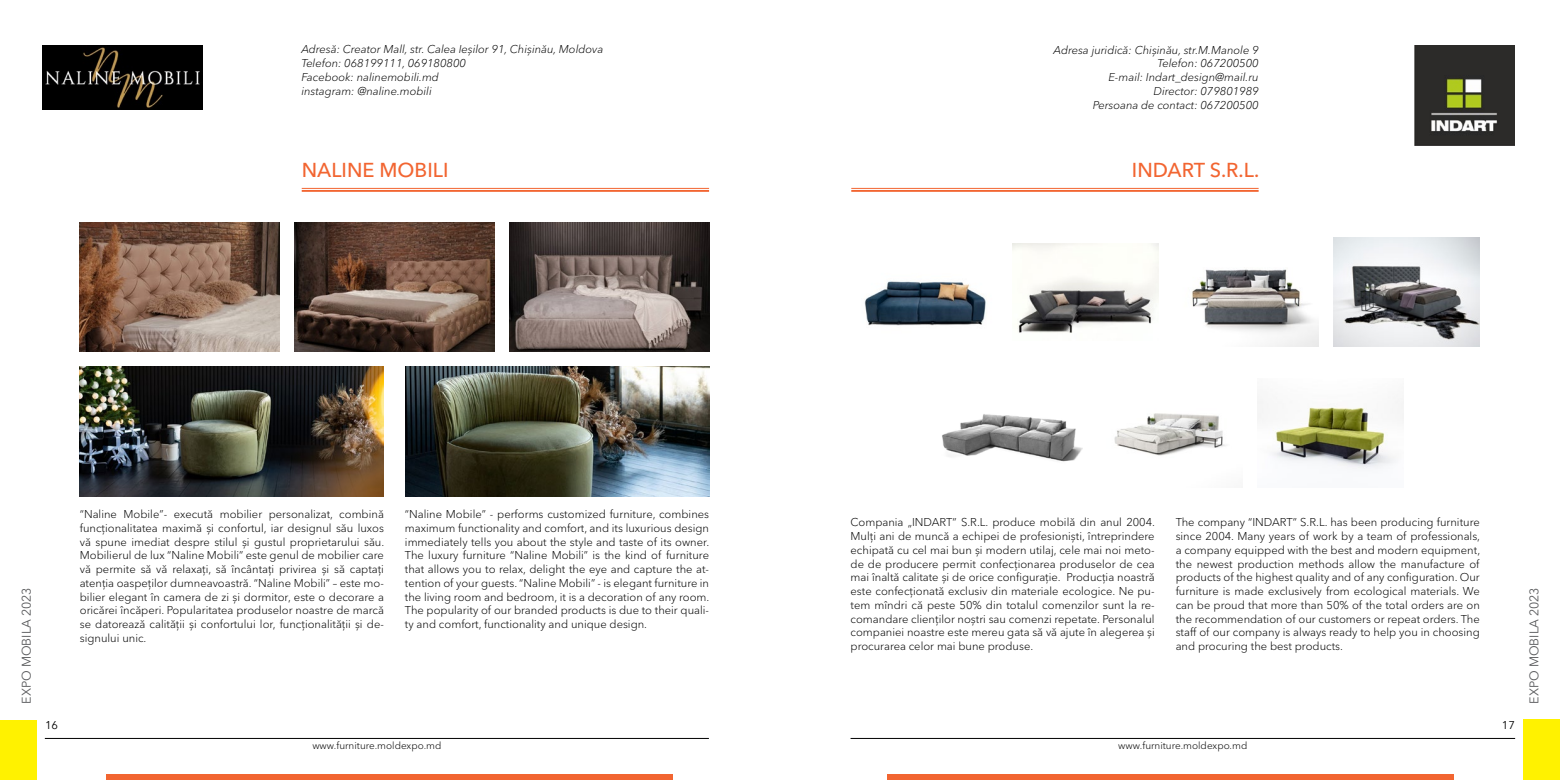
<style>
.page{position:relative;width:1560px;height:780px;background:#fff}
.page>*{position:absolute;margin:0;border:0;box-sizing:border-box;transform-origin:0 0}
.t1{font:500 20px "Avenir Next Cyr";color:#f26531}
.t2{font:12.5px "Avenir Next Cyr";color:#58595b}
.t3{font:300 11.25px/13.8px "Avenir Next Cyr";color:#000;text-align:justify}
.t4{font:italic 300 11.25px/13.8px "Avenir Next Cyr";color:#000;text-align:right}
.t5{font:11.25px "Avenir Next Cyr";color:#000}
.t6{font:300 10px "Avenir Next Cyr";color:#000}
</style>
<div class="page">
<hr style="left:45px;top:738px;width:663px;height:1px;background:#000">
<hr style="left:850px;top:738px;width:664px;height:1px;background:#000">
<div style="left:0;top:720px;width:37px;height:60px;background:#fff200"></div>
<div style="left:1522px;top:719px;width:37px;height:61px;background:#fff200"></div>
<div style="left:106px;top:773px;width:566px;height:7px;background:#f26531"></div>
<div style="left:886px;top:773px;width:567px;height:7px;background:#f26531"></div>
<hr style="left:851px;top:188px;width:407px;height:1px;background:#f26531">
<hr style="left:851px;top:190px;width:407px;height:2px;background:#f26531">
<hr style="left:302px;top:188px;width:407px;height:1px;background:#f26531">
<hr style="left:302px;top:190px;width:407px;height:2px;background:#f26531">
<img style="left:80px;top:222px;width:199px;height:130px">
<img style="left:294px;top:222px;width:200px;height:130px">
<img style="left:509px;top:222px;width:200px;height:130px">
<img style="left:80px;top:367px;width:303px;height:129px">
<img style="left:406px;top:367px;width:303px;height:129px">
<img style="left:43px;top:45px;width:160px;height:65px">
<img style="left:864px;top:281px;width:122px;height:45px">
<img style="left:1012px;top:243px;width:145px;height:90px">
<img style="left:1191px;top:269px;width:127px;height:77px">
<img style="left:1333px;top:237px;width:146px;height:109px">
<img style="left:942px;top:414px;width:139px;height:48px">
<img style="left:1114px;top:413px;width:112px;height:43px">
<img style="left:1257px;top:401px;width:146px;height:68px">
<img style="left:1414px;top:45px;width:100px;height:100px">
<p class="t4" style="left:301px;top:43px;width:303px;text-align:left">Adresă: Creator Mall, str. Calea Ieșilor 91, Chișinău, Moldova Telefon: 068199111, 069180800<br>Facebook: nalinemobili.md<br>instagram: @naline.mobili</p>
<h1 class="t1" style="left:302px;top:158px;width:148px">NALINE MOBILI</h1>
<p class="t4" style="left:1053px;top:43px;width:207px">Adresa juridică: Chișinău, str.M.Manole 9<br>Telefon: 067200500<br>E-mail: Indart_design@mail.ru<br>Director: 079801989<br>Persoana de contact: 067200500</p>
<h1 class="t1" style="left:1131px;top:158px;width:129px">INDART S.R.L.</h1>
<p class="t3" style="left:80px;top:507px;width:306px">“Naline Mobile”- execută mobilier personalizat, combină funcționalitatea maximă și confortul, iar designul său luxos vă spune imediat despre stilul și gustul proprietarului său.<br>Mobilierul de lux “Naline Mobili” este genul de mobilier care vă permite să vă relaxați, să încântați privirea și să captați atenția oaspeților dumneavoastră. “Naline Mobili” – este mo&shy;bilier elegant în camera de zi și dormitor, este o decorare a oricărei încăperi. Popularitatea produselor noastre de marcă se datorează calității și confortului lor, funcționalității și de&shy;signului unic.</p>
<p class="t3" style="left:405px;top:507px;width:306px">“Naline Mobile” - performs customized furniture, combines maximum functionality and comfort, and its luxurious design immediately tells you about the style and taste of its owner.<br>The luxury furniture “Naline Mobili” is the kind of furniture that allows you to relax, delight the eye and capture the at&shy;tention of your guests. “Naline Mobili” - is elegant furniture in the living room and bedroom, it is a decoration of any room.<br>The popularity of our branded products is due to their quali&shy;ty and comfort, functionality and unique design.</p>
<p class="t3" style="left:850px;top:515px;width:306px">Compania „INDART” S.R.L. produce mobilă din anul 2004.<br>Mulţi ani de muncă a echipei de profesionişti, întreprindere echipată cu cel mai bun şi modern utilaj, cele mai noi meto&shy;de de producere permit confecţionarea produselor de cea mai înaltă calitate şi de orice configuraţie. Producţia noastră este confecţionată exclusiv din materiale ecologice. Ne pu&shy;tem mîndri că peste 50% din totalul comenzilor sunt la re&shy;comandare clienţilor noştri sau comenzi repetate. Personalul companiei noastre este mereu gata să vă ajute în alegerea şi procurarea celor mai bune produse.</p>
<p class="t3" style="left:1175px;top:515px;width:306px">The company “INDART” S.R.L. has been producing furniture since 2004. Many years of work by a team of professionals, a company equipped with the best and modern equipment, the newest production methods allow the manufacture of products of the highest quality and of any configuration. Our furniture is made exclusively from ecological materials. We can be proud that more than 50% of the total orders are on the recommendation of our customers or repeat orders. The staff of our company is always ready to help you in choosing and procuring the best products.</p>
<p class="t2" style="left:19px;top:703px;width:118px;rotate:-90deg">EXPO MOBILA 2023</p>
<p class="t2" style="left:1526px;top:703px;width:118px;rotate:-90deg">EXPO MOBILA 2023</p>
<p class="t5" style="left:45px;top:718px;width:15px">16</p>
<p class="t5" style="left:1501px;top:718px;width:15px">17</p>
<p class="t6" style="left:312px;top:739px;width:131px">www.furniture.moldexpo.md</p>
<p class="t6" style="left:1118px;top:739px;width:131px">www.furniture.moldexpo.md</p>
</div>
